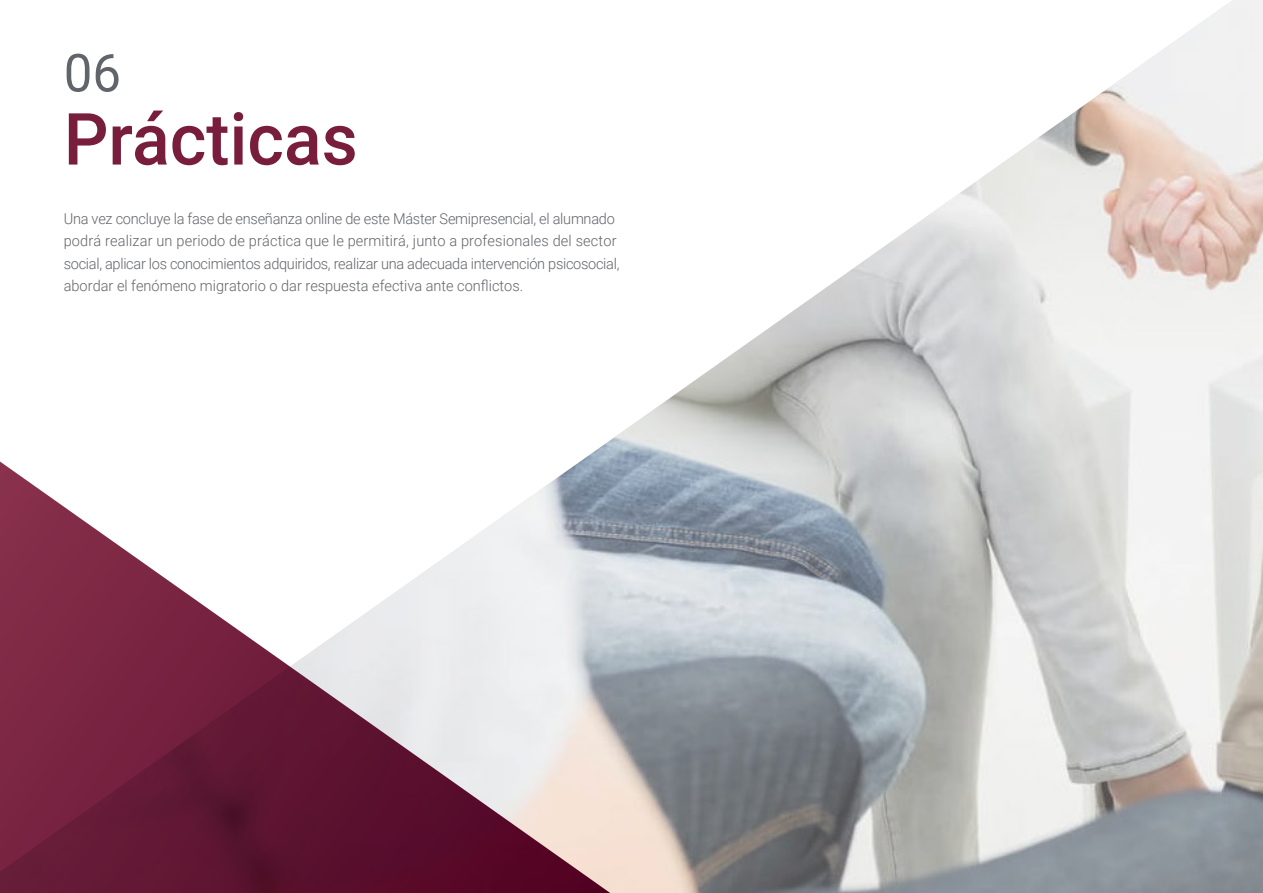
<style>
.page{position:relative;width:1263px;height:893px;background:#fff}
.page>*{position:absolute;margin:0;border:0;box-sizing:border-box;transform-origin:0 0}
.t1{font:500 72px "Roboto";color:#791d3c}
.t2{font:52.5px "Roboto";color:#61646a}
.t3{font:300 15px/22.5px "Roboto";letter-spacing:-.02em;color:#61646a}
</style>
<div class="page">
<img style="left:602px;top:0;width:661px;height:893px">
<svg style="left:0;top:446px;width:640px;height:447px"></svg>
<h2 class="t2" style="left:64px;top:36px;width:59px">06</h2>
<h1 class="t1" style="left:64px;top:89px;width:295px">Prácticas</h1>
<p class="t3" style="left:64px;top:207px;width:557px">Una vez concluye la fase de enseñanza online de este Máster Semipresencial, el alumnado podrá realizar un periodo de práctica que le permitirá, junto a profesionales del sector social, aplicar los conocimientos adquiridos, realizar una adecuada intervención psicosocial, abordar el fenómeno migratorio o dar respuesta efectiva ante conflictos.</p>
</div>
